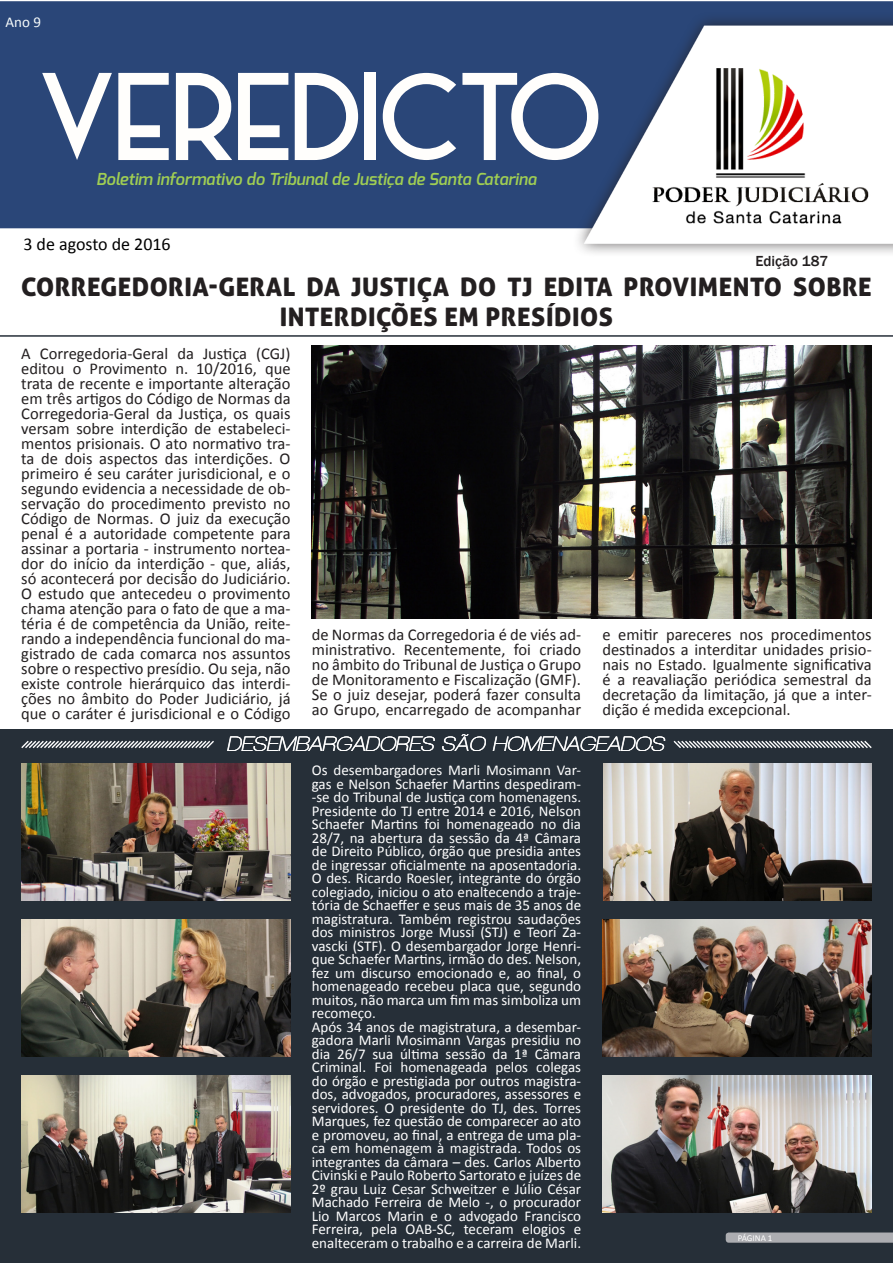
<style>
.page{position:relative;width:893px;height:1263px;background:#fff}
.page>*{position:absolute;margin:0;border:0;box-sizing:border-box;transform-origin:0 0}
.CORPO-notas_menores{font:109.05px "Alpaca Scarlett Demo";color:#fffefc}
.CORPO-notas_menores-2{font:25.5px/30px "Aller Display";letter-spacing:.02em;color:#231f20;text-align:center}
.CORPO-notas_menores-3{font:italic 600 21px "Walkway";color:#fff}
.CORPO-notas_menores-4{font:18px "Calibri";color:#000}
.CORPO-notas_menores-5{font:16.5px/15px "Calibri";color:#231f20;text-align:justify}
.CORPO-notas_menores-6{font:italic 600 16.5px "Exo";color:#a0ce53}
.CORPO-notas_menores-7{font:15px/13.5px "Calibri";color:#fff;text-align:justify}
.Estilo_de_parágrafo{font:500 15px "Franklin Gothic";color:#231f20}
.CORPO-notas_menores-8{font:15px "Calibri";color:#f6fbfb}
.CORPO-notas_menores-9{font:9px "Calibri";color:#fff}
</style>
<div class="page">
<div style="left:0;top:729px;width:893px;height:534px;background:#262f38"></div>
<div style="left:0;top:1px;width:565px;height:227px;background:#2a4678"></div>
<img style="left:565px;top:1px;width:328px;height:252px">
<img style="left:611px;top:39px;width:282px;height:212px">
<svg style="left:726px;top:1232px;width:167px;height:11px;background:#a1a3a7"></svg>
<img style="left:312px;top:346px;width:560px;height:273px">
<hr style="left:0;top:335px;width:893px;height:2px;background:#262f38">
<img style="left:21px;top:764px;width:270px;height:136px">
<img style="left:21px;top:920px;width:270px;height:136px">
<img style="left:21px;top:1076px;width:270px;height:136px">
<img style="left:603px;top:764px;width:269px;height:136px">
<img style="left:602px;top:920px;width:270px;height:136px">
<img style="left:602px;top:1076px;width:270px;height:136px">
<svg style="left:21px;top:740px;width:193px;height:9px"></svg>
<svg style="left:673px;top:740px;width:199px;height:9px"></svg>
<p class="CORPO-notas_menores-8" style="left:6px;top:12px;width:37px">Ano 9</p>
<p class="CORPO-notas_menores" style="left:39px;top:59px;width:564px">VEREDICTO</p>
<p class="CORPO-notas_menores-6" style="left:96px;top:169px;width:442px">Boletim informativo do Tribunal de Justiça de Santa Catarina</p>
<p class="CORPO-notas_menores-4" style="left:23px;top:233px;width:149px">3 de agosto de 2016</p>
<p class="Estilo_de_parágrafo" style="left:755px;top:252px;width:74px">Edição 187</p>
<p class="CORPO-notas_menores-2" style="left:21px;top:271px;width:852px">CORREGEDORIA-GERAL DA JUSTIÇA DO TJ EDITA PROVIMENTO SOBRE<br>INTERDIÇÕES EM PRESÍDIOS</p>
<p class="CORPO-notas_menores-5" style="left:21px;top:346px;width:271px">A Corregedoria-Geral da Justiça (CGJ) editou o Provimento n. 10/2016, que trata de recente e importante alteração em três artigos do Código de Normas da Corregedoria-Geral da Justiça, os quais versam sobre interdição de estabeleci&shy;mentos prisionais. O ato normativo tra&shy;ta de dois aspectos das interdições. O primeiro é seu caráter jurisdicional, e o segundo evidencia a necessidade de ob&shy;servação do procedimento previsto no Código de Normas. O juiz da execução penal é a autoridade competente para assinar a portaria - instrumento nortea&shy;dor do início da interdição - que, aliás, só acontecerá por decisão do Judiciário.<br>O estudo que antecedeu o provimento chama atenção para o fato de que a ma&shy;téria é de competência da União, reite&shy;rando a independência funcional do ma&shy;gistrado de cada comarca nos assuntos sobre o respectivo presídio. Ou seja, não existe controle hierárquico das interdi&shy;ções no âmbito do Poder Judiciário, já que o caráter é jurisdicional e o Código</p>
<p class="CORPO-notas_menores-5" style="left:312px;top:627px;width:271px">de Normas da Corregedoria é de viés ad&shy;ministrativo. Recentemente, foi criado no âmbito do Tribunal de Justiça o Grupo de Monitoramento e Fiscalização (GMF).<br>Se o juiz desejar, poderá fazer consulta ao Grupo, encarregado de acompanhar</p>
<p class="CORPO-notas_menores-5" style="left:602px;top:627px;width:271px">e emitir pareceres nos procedimentos destinados a interditar unidades prisio&shy;nais no Estado. Igualmente significativa é a reavaliação periódica semestral da decretação da limitação, já que a inter&shy;dição é medida excepcional.</p>
<p class="CORPO-notas_menores-3" style="left:226px;top:733px;width:439px">DESEMBARGADORES SÃO HOMENAGEADOS</p>
<p class="CORPO-notas_menores-7" style="left:312px;top:763px;width:271px">Os desembargadores Marli Mosimann Var&shy;gas e Nelson Schaefer Martins despediram--se do Tribunal de Justiça com homenagens.<br>Presidente do TJ entre 2014 e 2016, Nelson Schaefer Martins foi homenageado no dia 28/7, na abertura da sessão da 4ª Câmara de Direito Público, órgão que presidia antes de ingressar oficialmente na aposentadoria.<br>O des. Ricardo Roesler, integrante do órgão colegiado, iniciou o ato enaltecendo a traje&shy;tória de Schaeffer e seus mais de 35 anos de magistratura. Também registrou saudações dos ministros Jorge Mussi (STJ) e Teori Za&shy;vascki (STF). O desembargador Jorge Henri&shy;que Schaefer Martins, irmão do des. Nelson, fez um discurso emocionado e, ao final, o homenageado recebeu placa que, segundo muitos, não marca um fim mas simboliza um recomeço.</p>
<p class="CORPO-notas_menores-7" style="left:312px;top:1020px;width:271px">Após 34 anos de magistratura, a desembar&shy;gadora Marli Mosimann Vargas presidiu no dia 26/7 sua última sessão da 1ª Câmara Criminal. Foi homenageada pelos colegas do órgão e prestigiada por outros magistra&shy;dos, advogados, procuradores, assessores e servidores. O presidente do TJ, des. Torres Marques, fez questão de comparecer ao ato e promoveu, ao final, a entrega de uma pla&shy;ca em homenagem à magistrada. Todos os integrantes da câmara – des. Carlos Alberto Civinski e Paulo Roberto Sartorato e juízes de 2º grau Luiz Cesar Schweitzer e Júlio César Machado Ferreira de Melo -, o procurador Lio Marcos Marin e o advogado Francisco Ferreira, pela OAB-SC, teceram elogios e enalteceram o trabalho e a carreira de Marli.</p>
<p class="CORPO-notas_menores-9" style="left:738px;top:1232px;width:36px">PÁGINA 1</p>
</div>
